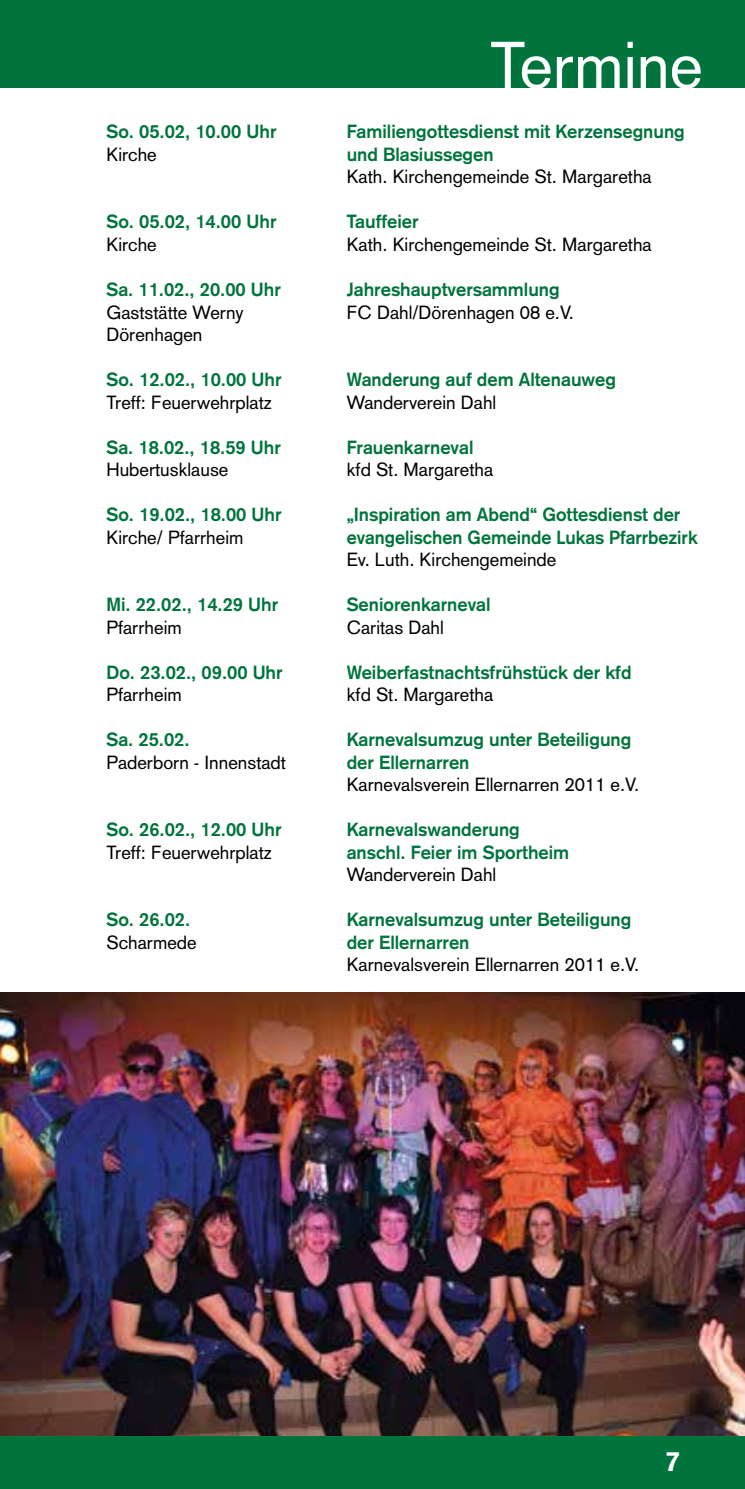
<style>
.page{position:relative;width:745px;height:1489px;background:#fff}
.page>*{position:absolute;margin:0;border:0;box-sizing:border-box;transform-origin:0 0}
.t1{font:65px "Akzidenz Grotesk";color:#fff}
.t2{font:700 27.5px "Akzidenz Grotesk";color:#fff}
.t3{font:700 18.75px "Akzidenz Grotesk";color:#00743c}
.t4{font:18.75px "Akzidenz Grotesk";color:#000}
.t5{font:700 18.75px "Akzidenz Grotesk";color:#00743c;scale:.96 1}
</style>
<div class="page">
<div style="left:0;top:0;width:744px;height:87px;background:#00743c"></div>
<div style="left:0;top:1435px;width:744px;height:53px;background:#00743c"></div>
<img style="left:0;top:992px;width:744px;height:443px">
<h1 class="t1" style="left:490px;top:27px;width:214px">Termine</h1>
<p class="t3" style="left:106px;top:121px;width:171px">So. 05.02, 10.00 Uhr</p>
<p class="t3" style="left:346px;top:121px;width:339px">Familiengottesdienst mit Kerzensegnung</p>
<p class="t4" style="left:106px;top:143px;width:52px">Kirche</p>
<p class="t3" style="left:346px;top:143px;width:148px">und Blasiussegen</p>
<p class="t4" style="left:346px;top:166px;width:306px">Kath. Kirchengemeinde St. Margaretha</p>
<p class="t3" style="left:106px;top:211px;width:171px">So. 05.02, 14.00 Uhr</p>
<p class="t3" style="left:346px;top:211px;width:73px">Tauffeier</p>
<p class="t4" style="left:106px;top:233px;width:52px">Kirche</p>
<p class="t4" style="left:346px;top:233px;width:306px">Kath. Kirchengemeinde St. Margaretha</p>
<p class="t3" style="left:106px;top:278px;width:176px">Sa. 11.02., 20.00 Uhr</p>
<p class="t3" style="left:346px;top:278px;width:214px">Jahreshauptversammlung</p>
<p class="t4" style="left:106px;top:301px;width:139px">Gaststätte Werny</p>
<p class="t4" style="left:346px;top:301px;width:229px">FC Dahl/Dörenhagen 08 e.V.</p>
<p class="t4" style="left:106px;top:323px;width:97px">Dörenhagen</p>
<p class="t3" style="left:106px;top:368px;width:177px">So. 12.02., 10.00 Uhr</p>
<p class="t3" style="left:346px;top:368px;width:270px">Wanderung auf dem Altenauweg</p>
<p class="t4" style="left:106px;top:391px;width:167px">Treff: Feuerwehrplatz</p>
<p class="t4" style="left:346px;top:391px;width:151px">Wanderverein Dahl</p>
<p class="t3" style="left:106px;top:436px;width:176px">Sa. 18.02., 18.59 Uhr</p>
<p class="t3" style="left:346px;top:436px;width:128px">Frauenkarneval</p>
<p class="t4" style="left:106px;top:458px;width:123px">Hubertusklause</p>
<p class="t4" style="left:346px;top:458px;width:148px">kfd St. Margaretha</p>
<p class="t3" style="left:106px;top:503px;width:177px">So. 19.02., 18.00 Uhr</p>
<p class="t3" style="left:346px;top:503px;width:335px">„Inspiration am Abend“ Gottesdienst der</p>
<p class="t4" style="left:106px;top:526px;width:138px">Kirche/ Pfarrheim</p>
<p class="t5" style="left:346px;top:526px;width:367px">evangelischen Gemeinde Lukas Pfarrbezirk</p>
<p class="t4" style="left:346px;top:548px;width:211px">Ev. Luth. Kirchengemeinde</p>
<p class="t3" style="left:106px;top:593px;width:173px">Mi. 22.02., 14.29 Uhr</p>
<p class="t3" style="left:346px;top:593px;width:145px">Seniorenkarneval</p>
<p class="t4" style="left:106px;top:616px;width:77px">Pfarrheim</p>
<p class="t4" style="left:346px;top:616px;width:99px">Caritas Dahl</p>
<p class="t3" style="left:106px;top:661px;width:178px">Do. 23.02., 09.00 Uhr</p>
<p class="t3" style="left:346px;top:661px;width:286px">Weiberfastnachtsfrühstück der kfd</p>
<p class="t4" style="left:106px;top:683px;width:77px">Pfarrheim</p>
<p class="t4" style="left:346px;top:683px;width:148px">kfd St. Margaretha</p>
<p class="t3" style="left:106px;top:728px;width:85px">Sa. 25.02.</p>
<p class="t3" style="left:346px;top:728px;width:286px">Karnevalsumzug unter Beteiligung</p>
<p class="t4" style="left:106px;top:751px;width:181px">Paderborn - Innenstadt</p>
<p class="t3" style="left:346px;top:751px;width:124px">der Ellernarren</p>
<p class="t4" style="left:346px;top:773px;width:294px">Karnevalsverein Ellernarren 2011 e.V.</p>
<p class="t3" style="left:106px;top:818px;width:177px">So. 26.02., 12.00 Uhr</p>
<p class="t3" style="left:346px;top:818px;width:174px">Karnevalswanderung</p>
<p class="t4" style="left:106px;top:841px;width:167px">Treff: Feuerwehrplatz</p>
<p class="t3" style="left:346px;top:841px;width:224px">anschl. Feier im Sportheim</p>
<p class="t4" style="left:346px;top:863px;width:151px">Wanderverein Dahl</p>
<p class="t3" style="left:106px;top:908px;width:85px">So. 26.02.</p>
<p class="t3" style="left:346px;top:908px;width:286px">Karnevalsumzug unter Beteiligung</p>
<p class="t4" style="left:106px;top:931px;width:92px">Scharmede</p>
<p class="t3" style="left:346px;top:931px;width:124px">der Ellernarren</p>
<p class="t4" style="left:346px;top:953px;width:294px">Karnevalsverein Ellernarren 2011 e.V.</p>
<h2 class="t2" style="left:665px;top:1444px;width:17px">7</h2>
</div>
